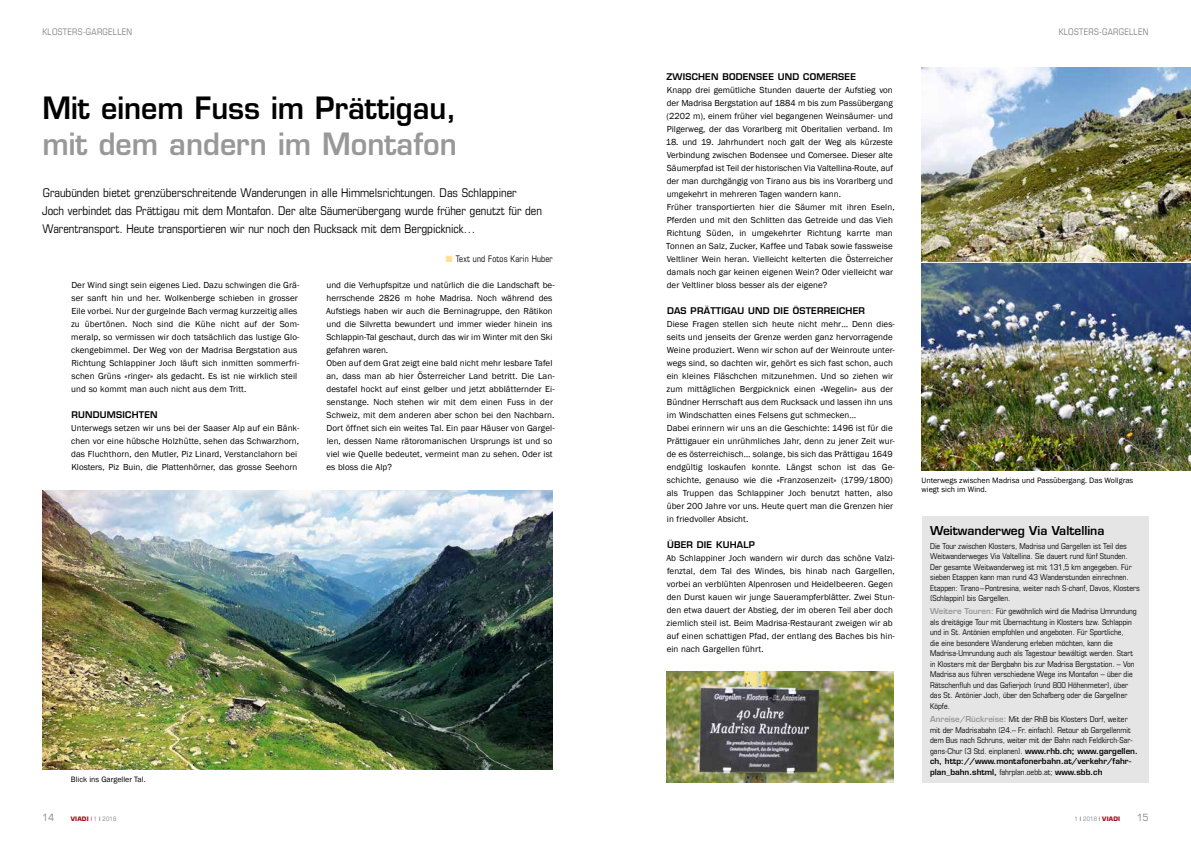
<style>
.page{position:relative;width:1191px;height:842px;background:#fff}
.page>*{position:absolute;margin:0;border:0;box-sizing:border-box;transform-origin:0 0}
.t1{font:600 30px "Eurostile";color:#000;scale:.95 1}
.t2{font:600 30px "Eurostile";color:#989898;scale:.95 1}
.t3{font:condensed 12px/18px "Eurostile";color:#000}
.t4{font:600 12px "Eurostile";color:#000}
.t5{font:condensed 10px "Eurostile";color:#818181}
.t6{font:9px/13px "Franklin Gothic";letter-spacing:.01em;color:#000}
.t7{font:600 9px "Eurostile";letter-spacing:.025em;color:#000}
.t8{font:condensed 9px "Eurostile";letter-spacing:.03em;color:#818181}
.t9{font:condensed 9px "Eurostile";letter-spacing:.02em;color:#000;scale:.95 1}
.t10{font:condensed 8px/10.5px "Eurostile";color:#000}
.t11{font:8px/9px "Franklin Gothic";color:#000}
.t12{font:700 6px "Eurostile";letter-spacing:.025em;color:#a31220}
.t13{font:condensed 6px "Eurostile";color:#818181}
.s1{color:#ffdf99}
.s2{font-weight:600;font-stretch:normal;color:#989898}
.s3{font-weight:600;font-stretch:normal}
.s4{font-weight:400;font-stretch:condensed;color:#000}
.s5{font-weight:400;font-stretch:condensed;color:#818181}
.s6{color:#000}
.s7{font-weight:700;font-stretch:normal;color:#a31220}
</style>
<div class="page">
<div style="left:921px;top:516px;width:227px;height:266px;background:#e5e5e5"></div>
<img style="left:921px;top:67px;width:270px;height:403px">
<img style="left:666px;top:672px;width:227px;height:110px">
<img style="left:43px;top:490px;width:510px;height:279px">
<hr style="left:913px;top:262px;width:278px;height:1px;background:#fff">
<p class="t8" style="left:43px;top:27px;width:91px">KLOSTERS-GARGELLEN</p>
<p class="t8" style="left:1058px;top:27px;width:91px">KLOSTERS-GARGELLEN</p>
<h1 class="t1" style="left:43px;top:90px;width:437px">Mit einem Fuss im Prättigau,</h1>
<h1 class="t2" style="left:43px;top:126px;width:438px">mit dem andern im Montafon</h1>
<p class="t3" style="left:42px;top:184px;width:501px">Graubünden bietet grenzüberschreitende Wanderungen in alle Himmelsrichtungen. Das Schlappiner<br>Joch verbindet das Prättigau mit dem Montafon. Der alte Säumerübergang wurde früher genutzt für den<br>Warentransport. Heute transportieren wir nur noch den Rucksack mit dem Bergpicknick…</p>
<p class="t9" style="left:446px;top:254px;width:114px"><span class="s1">■</span> Text und Fotos Karin Huber</p>
<p class="t6" style="left:71px;top:279px;width:230px">Der Wind singt sein eigenes Lied. Dazu schwingen die Grä&shy;ser sanft hin und her. Wolkenberge schieben in grosser Eile vorbei. Nur der gurgelnde Bach vermag kurzzeitig alles zu übertönen. Noch sind die Kühe nicht auf der Som&shy;meralp, so vermissen wir doch tatsächlich das lustige Glo&shy;ckengebimmel. Der Weg von der Madrisa Bergstation aus Richtung Schlappiner Joch läuft sich inmitten sommerfri&shy;schen Grüns «ringer» als gedacht. Es ist nie wirklich steil und so kommt man auch nicht aus dem Tritt.</p>
<p class="t7" style="left:72px;top:409px;width:88px">RUNDUMSICHTEN</p>
<p class="t6" style="left:71px;top:422px;width:230px">Unterwegs setzen wir uns bei der Saaser Alp auf ein Bänk&shy;chen vor eine hübsche Holzhütte, sehen das Schwarzhorn, das Fluchthorn, den Mutler, Piz Linard, Verstanclahorn bei Klosters, Piz Buin, die Plattenhörner, das grosse Seehorn</p>
<p class="t6" style="left:326px;top:279px;width:230px">und die Verhupfspitze und natürlich die die Landschaft be&shy;herrschende 2826 m hohe Madrisa. Noch während des Aufstiegs haben wir auch die Berninagruppe, den Rätikon und die Silvretta bewundert und immer wieder hinein ins Schlappin-Tal geschaut, durch das wir im Winter mit den Ski gefahren waren.<br>Oben auf dem Grat zeigt eine bald nicht mehr lesbare Tafel an, dass man ab hier Österreicher Land betritt. Die Lan&shy;destafel hockt auf einst gelber und jetzt abblätternder Ei&shy;senstange. Noch stehen wir mit dem einen Fuss in der Schweiz, mit dem anderen aber schon bei den Nachbarn.<br>Dort öffnet sich ein weites Tal. Ein paar Häuser von Gargel&shy;len, dessen Name rätoromanischen Ursprungs ist und so viel wie Quelle bedeutet, vermeint man zu sehen. Oder ist es bloss die Alp?</p>
<p class="t11" style="left:71px;top:775px;width:76px">Blick ins Gargeller Tal.</p>
<p class="t7" style="left:666px;top:71px;width:191px">ZWISCHEN BODENSEE UND COMERSEE</p>
<p class="t6" style="left:666px;top:84px;width:228px;text-align:justify">Knapp drei gemütliche Stunden dauerte der Aufstieg von der Madrisa Bergstation auf 1884 m bis zum Passübergang (2202 m), einem früher viel begangenen Weinsäumer- und Pilgerweg, der das Vorarlberg mit Oberitalien verband. Im</p>
<p class="t6" style="left:666px;top:136px;width:230px">18. und 19. Jahrhundert noch galt der Weg als kürzeste Verbindung zwischen Bodensee und Comersee. Dieser alte Säumerpfad ist Teil der historischen Via Valtellina-Route, auf der man durchgängig von Tirano aus bis ins Vorarlberg und umgekehrt in mehreren Tagen wandern kann.<br>Früher transportierten hier die Säumer mit ihren Eseln, Pferden und mit den Schlitten das Getreide und das Vieh Richtung Süden, in umgekehrter Richtung karrte man Tonnen an Salz, Zucker, Kaffee und Tabak sowie fassweise Veltliner Wein heran. Vielleicht kelterten die Österreicher damals noch gar keinen eigenen Wein? Oder vielleicht war der Veltliner bloss besser als der eigene?</p>
<p class="t7" style="left:667px;top:305px;width:199px">DAS PRÄTTIGAU UND DIE ÖSTERREICHER</p>
<p class="t6" style="left:666px;top:318px;width:230px">Diese Fragen stellen sich heute nicht mehr… Denn dies&shy;seits und jenseits der Grenze werden ganz hervorragende Weine produziert. Wenn wir schon auf der Weinroute unter&shy;wegs sind, so dachten wir, gehört es sich fast schon, auch ein kleines Fläschchen mitzunehmen. Und so ziehen wir zum mittäglichen Bergpicknick einen «Wegelin» aus der Bündner Herrschaft aus dem Rucksack und lassen ihn uns im Windschatten eines Felsens gut schmecken…<br>Dabei erinnern wir uns an die Geschichte: 1496 ist für die Prättigauer ein unrühmliches Jahr, denn zu jener Zeit wur&shy;de es österreichisch… solange, bis sich das Prättigau 1649 endgültig loskaufen konnte. Längst schon ist das Ge&shy;schichte, genauso wie die «Franzosenzeit» (1799/1800) als Truppen das Schlappiner Joch benutzt hatten, also über 200 Jahre vor uns. Heute quert man die Grenzen hier in friedvoller Absicht.</p>
<p class="t7" style="left:667px;top:539px;width:90px">ÜBER DIE KUHALP</p>
<p class="t6" style="left:666px;top:552px;width:230px">Ab Schlappiner Joch wandern wir durch das schöne Valzi&shy;fenztal, dem Tal des Windes, bis hinab nach Gargellen, vorbei an verblühten Alpenrosen und Heidelbeeren. Gegen den Durst kauen wir junge Sauerampferblätter. Zwei Stun&shy;den etwa dauert der Abstieg, der im oberen Teil aber doch ziemlich steil ist. Beim Madrisa-Restaurant zweigen wir ab auf einen schattigen Pfad, der entlang des Baches bis hin&shy;ein nach Gargellen führt.</p>
<p class="t11" style="left:921px;top:476px;width:213px">Unterwegs zwischen Madrisa und Passübergang. Das Wollgras wiegt sich im Wind.</p>
<h2 class="t4" style="left:930px;top:523px;width:176px">Weitwanderweg Via Valtellina</h2>
<p class="t10" style="left:930px;top:540px;width:211px">Die Tour zwischen Klosters, Madrisa und Gargellen ist Teil des Weitwanderweges Via Valtellina. Sie dauert rund fünf Stunden.<br>Der gesamte Weitwanderweg ist mit 131,5 km angegeben. Für sieben Etappen kann man rund 43 Wanderstunden einrechnen.<br>Etappen: Tirano–Pontresina, weiter nach S-chanf, Davos, Klosters (Schlappin) bis Gargellen.</p>
<p class="t10" style="left:930px;top:606px;width:208px"><span class="s2">Weitere Touren:</span> Für gewöhnlich wird die Madrisa Umrundung als dreitägige Tour mit Übernachtung in Klosters bzw. Schlappin und in St. Antönien empfohlen und angeboten. Für Sportliche,<br>die eine besondere Wanderung erleben möchten, kann die Madrisa-Umrundung auch als Tagestour bewältigt werden. Start in Klosters mit der Bergbahn bis zur Madrisa Bergstation. – Von Madrisa aus führen verschiedene Wege ins Montafon – über die Rätschenfluh und das Gafierjoch (rund 800 Höhenmeter), über das St. Antönier Joch, über den Schafberg oder die Gargellner Köpfe.</p>
<p class="t10" style="left:930px;top:714px;width:209px"><span class="s2">Anreise/Rückreise:</span> Mit der RhB bis Klosters Dorf, weiter mit der Madrisabahn (24.– Fr. einfach). Retour ab Gargellenmit dem Bus nach Schruns, weiter mit der Bahn nach Feldkirch-Sar&shy;gans-Chur (3 Std. einplanen). <span class="s3">www.rhb.ch; www.gargellen. ch, http://www.montafonerbahn.at/verkehr/fahr&shy;plan_bahn.shtml,</span> fahrplan.oebb.at; <span class="s3">www.sbb.ch</span></p>
<p class="t5" style="left:43px;top:812px;width:13px">14</p>
<p class="t12" style="left:71px;top:815px;width:47px">VIADI <span class="s4">|</span> <span class="s5">1</span> <span class="s4">|</span> <span class="s5">2018</span></p>
<p class="t13" style="left:1074px;top:816px;width:47px">1 <span class="s6">|</span> 2018 <span class="s6">|</span> <span class="s7">VIADI</span></p>
<p class="t5" style="left:1137px;top:812px;width:13px">15</p>
</div>
